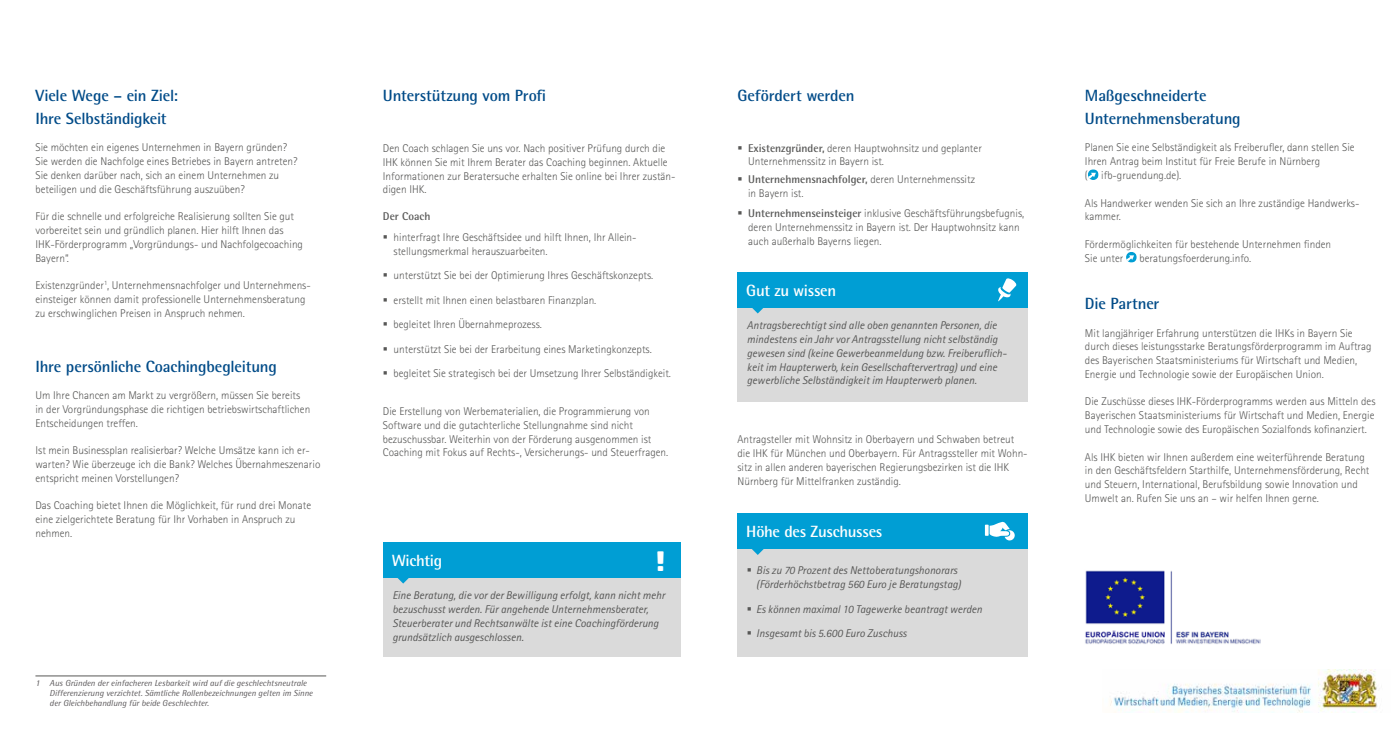
<style>
.page{position:relative;width:1397px;height:745px;background:#fff}
.page>*{position:absolute;margin:0;border:0;box-sizing:border-box;transform-origin:0 0}
.t1{font:700 16.25px/22.9px "Agfa Rotis Semisans";letter-spacing:-.01em;color:#004b88}
.t2{font:700 16.25px "Agfa Rotis Semisans";letter-spacing:-.02em;color:#fff}
.t3{font:300 11.25px/13.8px "Agfa Rotis Sans Serif";color:#575756}
.t4{font:italic 11.25px/13.8px "Agfa Rotis Sans Serif";color:#575756}
.t5{font:700 11.25px "Agfa Rotis Semisans";color:#575756}
.t6{font:italic 8.75px/10px "Agfa Rotis Semisans";color:#5b585a}
.s1{font-family:"Agfa Rotis Semisans";font-weight:700}
.s2{font-family:"Agfa Rotis Sans Serif";font-weight:300}
</style>
<div class="page">
<div style="left:383px;top:576px;width:297px;height:80px;background:#dadada"></div>
<hr style="left:35px;top:675px;width:291px;height:1px;background:#575756">
<svg style="left:1088px;top:169px;width:10px;height:11px"></svg>
<svg style="left:1126px;top:252px;width:10px;height:10px"></svg>
<img style="left:1085px;top:570px;width:175px;height:74px">
<div style="left:383px;top:541px;width:297px;height:36px;background:#009ed4"></div>
<svg style="left:397px;top:577px;width:12px;height:6px"></svg>
<div style="left:737px;top:304px;width:291px;height:97px;background:#dadada"></div>
<svg style="left:751px;top:307px;width:12px;height:6px"></svg>
<div style="left:737px;top:272px;width:291px;height:35px;background:#009ed4"></div>
<svg style="left:998px;top:278px;width:18px;height:23px"></svg>
<div style="left:737px;top:548px;width:291px;height:108px;background:#dadada"></div>
<svg style="left:751px;top:548px;width:12px;height:6px"></svg>
<div style="left:737px;top:513px;width:291px;height:35px;background:#009ed4"></div>
<svg style="left:984px;top:521px;width:31px;height:20px"></svg>
<img style="left:1110px;top:669px;width:267px;height:43px">
<h1 class="t1" style="left:35px;top:84px;width:144px">Viele Wege – ein Ziel:<br>Ihre Selbständigkeit</h1>
<p class="t3" style="left:35px;top:141px;width:263px">Sie möchten ein eigenes Unternehmen in Bayern gründen?<br>Sie werden die Nachfolge eines Betriebes in Bayern antreten?<br>Sie denken darüber nach, sich an einem Unternehmen zu beteiligen und die Geschäftsführung auszuüben?</p>
<p class="t3" style="left:35px;top:209px;width:269px">Für die schnelle und erfolgreiche Realisierung sollten Sie gut vorbereitet sein und gründlich planen. Hier hilft Ihnen das IHK-Förderprogramm „Vorgründungs- und Nachfolgecoaching Bayern“.</p>
<p class="t3" style="left:35px;top:278px;width:277px">Existenzgründer<sup>1</sup>, Unternehmensnachfolger und Unternehmens&shy;einsteiger können damit professionelle Unternehmensberatung zu erschwinglichen Preisen in Anspruch nehmen.</p>
<h1 class="t1" style="left:35px;top:354px;width:243px">Ihre persönliche Coachingbegleitung</h1>
<p class="t3" style="left:35px;top:388px;width:276px">Um Ihre Chancen am Markt zu vergrößern, müssen Sie bereits in der Vorgründungsphase die richtigen betriebswirtschaftlichen<br>Entscheidungen treffen.</p>
<p class="t3" style="left:35px;top:443px;width:286px">Ist mein Businessplan realisierbar? Welche Umsätze kann ich er&shy;warten? Wie überzeuge ich die Bank? Welches Übernahmeszenario entspricht meinen Vorstellungen?</p>
<p class="t3" style="left:35px;top:498px;width:277px">Das Coaching bietet Ihnen die Möglichkeit, für rund drei Monate eine zielgerichtete Beratung für Ihr Vorhaben in Anspruch zu nehmen.</p>
<p class="t6" style="left:50px;top:677px;width:264px;text-indent:-14px">1 Aus Gründen der einfacheren Lesbarkeit wird auf die geschlechtsneutrale<br>Differenzierung verzichtet. Sämtliche Rollenbezeichnungen gelten im Sinne der Gleichbehandlung für beide Geschlechter.</p>
<h1 class="t1" style="left:383px;top:84px;width:165px">Unterstützung vom Profi</h1>
<p class="t3" style="left:383px;top:141px;width:294px">Den Coach schlagen Sie uns vor. Nach positiver Prüfung durch die IHK können Sie mit Ihrem Berater das Coaching beginnen. Aktuelle Informationen zur Beratersuche erhalten Sie online bei Ihrer zustän&shy;digen IHK.</p>
<p class="t5" style="left:383px;top:209px;width:49px">Der Coach</p>
<p class="t3" style="left:393px;top:230px;width:244px;text-indent:-11px">▪ hinterfragt Ihre Geschäftsidee und hilft Ihnen, Ihr Allein&shy;stellungsmerkmal herauszuarbeiten.</p>
<p class="t3" style="left:383px;top:268px;width:272px">▪ unterstützt Sie bei der Optimierung Ihres Geschäftskonzepts.</p>
<p class="t3" style="left:383px;top:293px;width:215px">▪ erstellt mit Ihnen einen belastbaren Finanzplan.</p>
<p class="t3" style="left:383px;top:317px;width:160px">▪ begleitet Ihren Übernahmeprozess.</p>
<p class="t3" style="left:383px;top:341px;width:270px">▪ unterstützt Sie bei der Erarbeitung eines Marketingkonzepts.</p>
<p class="t3" style="left:383px;top:366px;width:289px">▪ begleitet Sie strategisch bei der Umsetzung Ihrer Selbständigkeit.</p>
<p class="t3" style="left:383px;top:404px;width:287px">Die Erstellung von Werbematerialien, die Programmierung von Software und die gutachterliche Stellungnahme sind nicht bezuschussbar. Weiterhin von der Förderung ausgenommen ist Coaching mit Fokus auf Rechts-, Versicherungs- und Steuerfragen.</p>
<h1 class="t2" style="left:392px;top:550px;width:52px">Wichtig</h1>
<p class="t4" style="left:392px;top:588px;width:274px">Eine Beratung, die vor der Bewilligung erfolgt, kann nicht mehr bezuschusst werden. Für angehende Unternehmensberater, Steuerberater und Rechtsanwälte ist eine Coachingförderung grundsätzlich ausgeschlossen.</p>
<h1 class="t1" style="left:737px;top:83px;width:118px">Gefördert werden</h1>
<p class="t3" style="left:748px;top:141px;width:235px;text-indent:-11px">▪ <span class="s1">Existenzgründer,</span> deren Hauptwohnsitz und geplanter<br>Unternehmenssitz in Bayern ist.</p>
<p class="t5" style="left:737px;top:172px;width:239px">▪ Unternehmensnachfolger, <span class="s2">deren Unternehmenssitz</span></p>
<p class="t3" style="left:748px;top:186px;width:57px">in Bayern ist.</p>
<p class="t3" style="left:748px;top:206px;width:277px;text-indent:-11px">▪ <span class="s1">Unternehmenseinsteiger</span> inklusive Geschäftsführungsbefugnis, deren Unternehmenssitz in Bayern ist. Der Hauptwohnsitz kann auch außerhalb Bayerns liegen.</p>
<h1 class="t2" style="left:746px;top:280px;width:91px">Gut zu wissen</h1>
<p class="t4" style="left:746px;top:318px;width:261px">Antragsberechtigt sind alle oben genannten Personen, die mindestens ein Jahr vor Antragsstellung nicht selbständig gewesen sind (keine Gewerbeanmeldung bzw. Freiberuflich&shy;keit im Haupterwerb, kein Gesellschaftervertrag) und eine gewerbliche Selbständigkeit im Haupterwerb planen.</p>
<p class="t3" style="left:737px;top:432px;width:291px">Antragsteller mit Wohnsitz in Oberbayern und Schwaben betreut die IHK für München und Oberbayern. Für Antragssteller mit Wohn&shy;sitz in allen anderen bayerischen Regierungsbezirken ist die IHK Nürnberg für Mittelfranken zuständig.</p>
<h1 class="t2" style="left:746px;top:521px;width:138px">Höhe des Zuschusses</h1>
<p class="t4" style="left:756px;top:563px;width:206px;text-indent:-9px">▪ Bis zu 70 Prozent des Nettoberatungshonorars (Förderhöchstbetrag 560 Euro je Beratungstag)</p>
<p class="t4" style="left:746px;top:601px;width:237px">▪ Es können maximal 10 Tagewerke beantragt werden</p>
<p class="t4" style="left:746px;top:626px;width:161px">▪ Insgesamt bis 5.600 Euro Zuschuss</p>
<h1 class="t1" style="left:1084px;top:84px;width:157px;line-height:22.5px">Maßgeschneiderte<br>Unternehmensberatung</h1>
<p class="t3" style="left:1084px;top:141px;width:271px">Planen Sie eine Selbständigkeit als Freiberufler, dann stellen Sie<br>Ihren Antrag beim Institut für Freie Berufe in Nürnberg<br>( ifb-gruendung.de).</p>
<p class="t3" style="left:1084px;top:196px;width:276px">Als Handwerker wenden Sie sich an Ihre zuständige Handwerks&shy;kammer.</p>
<p class="t3" style="left:1084px;top:237px;width:248px">Fördermöglichkeiten für bestehende Unternehmen finden<br>Sie unter</p>
<p class="t3" style="left:1139px;top:251px;width:113px">beratungsfoerderung.info.</p>
<h1 class="t1" style="left:1084px;top:291px;width:76px">Die Partner</h1>
<p class="t3" style="left:1084px;top:326px;width:288px">Mit langjähriger Erfahrung unterstützen die IHKs in Bayern Sie durch dieses leistungsstarke Beratungsförderprogramm im Auftrag des Bayerischen Staatsministeriums für Wirtschaft und Medien, Energie und Technologie sowie der Europäischen Union.</p>
<p class="t3" style="left:1084px;top:394px;width:292px;text-align:justify">Die Zuschüsse dieses IHK-Förderprogramms werden aus Mitteln des Bayerischen Staatsministeriums für Wirtschaft und Medien, Energie und Technologie sowie des Europäischen Sozialfonds kofinanziert.</p>
<p class="t3" style="left:1084px;top:449px;width:286px">Als IHK bieten wir Ihnen außerdem eine weiterführende Beratung in den Geschäftsfeldern Starthilfe, Unternehmensförderung, Recht und Steuern, International, Berufsbildung sowie Innovation und Umwelt an. Rufen Sie uns an – wir helfen Ihnen gerne.</p>
</div>
